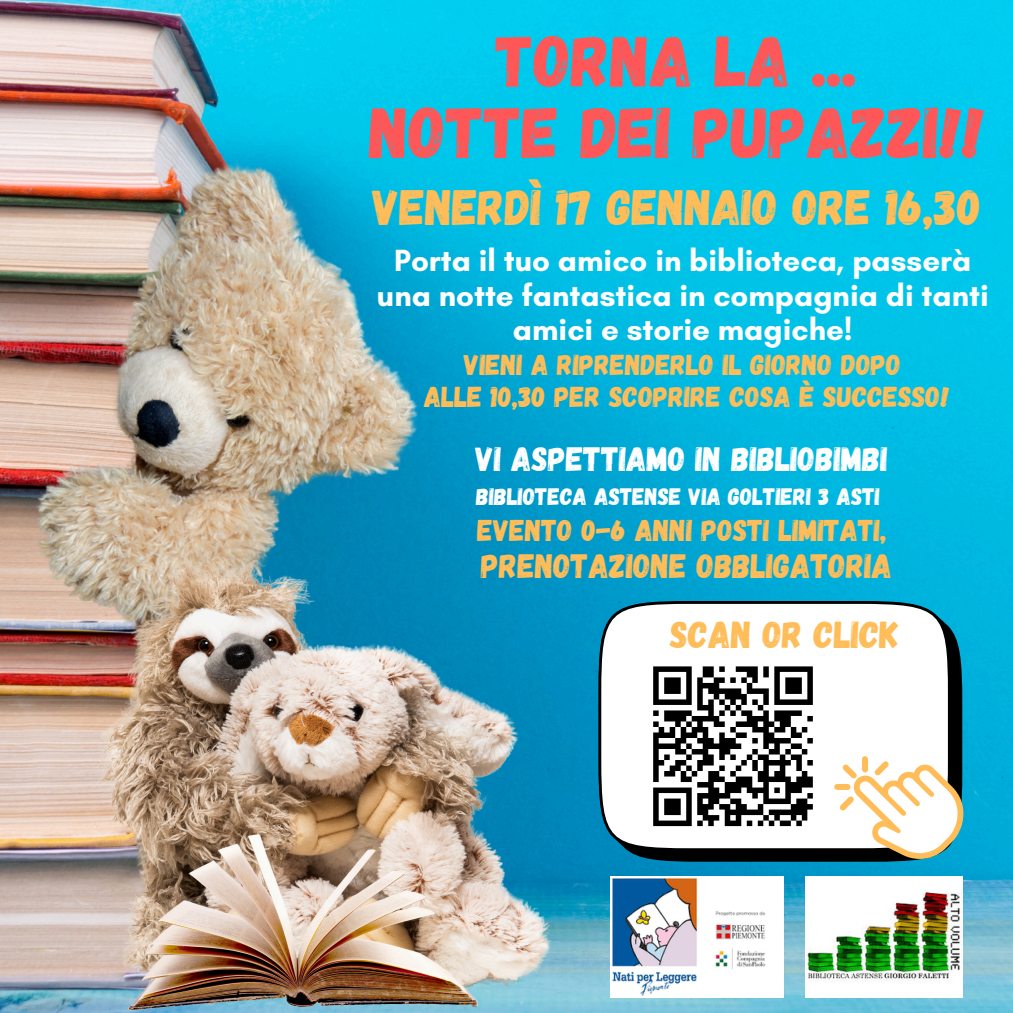
<style>
.page{position:relative;width:1013px;height:1013px;background:#fff}
.page>*{position:absolute;margin:0;border:0;box-sizing:border-box;transform-origin:0 0}
.t1{font:72px/71.2px "Gagalin";color:#ff5757;text-align:center}
.t2{font:49.5px "Gagalin";color:#ffbd59}
.t3{font:37.5px "Gagalin";color:#ffbd59}
.t4{font:33.75px "Gagalin";color:#fff}
.t5{font:33.75px "Gagalin";color:#ffbd59}
.t6{font:700 31.25px/34.8px "Glacial Indifference";color:#fff;text-align:center}
.t7{font:30px "Gagalin";color:#ffbd59}
.t8{font:28.75px/31.9px "Gagalin";color:#ffbd59;text-align:center}
.t9{font:23.75px "Gagalin";color:#fff}
</style>
<div class="page">
<img style="left:0;top:0;width:1012px;height:1012px">
<img style="left:0;top:25px;width:1012px;height:866px">
<img style="left:0;top:550px;width:641px;height:455px">
<img style="left:109px;top:773px;width:381px;height:239px">
<svg style="left:598px;top:601px;width:364px;height:260px"></svg>
<div style="left:600px;top:602px;width:349px;height:247px;background:#fff;border-radius:91px"></div>
<svg style="left:834px;top:756px;width:129px;height:103px"></svg>
<div style="left:642px;top:655px;width:181px;height:182px;background:#fff"></div>
<svg style="left:653px;top:666px;width:160px;height:161px"></svg>
<img style="left:805px;top:876px;width:157px;height:121px">
<img style="left:611px;top:876px;width:172px;height:121px">
<p class="t1" style="left:369px;top:22px;width:616px">TORNA LA ...<br>NOTTE DEI PUPAZZI!!</p>
<h1 class="t2" style="left:372px;top:175px;width:611px">VENERDÌ 17 GENNAIO ORE 16,30</h1>
<p class="t6" style="left:377px;top:243px;width:613px">Porta il tuo amico in biblioteca, passerà una notte fantastica in compagnia di tanti amici e storie magiche!</p>
<p class="t8" style="left:424px;top:347px;width:527px">VIENI A RIPRENDERLO IL GIORNO DOPO<br>ALLE 10,30 PER SCOPRIRE COSA È SUCCESSO!</p>
<h5 class="t4" style="left:475px;top:437px;width:414px">VI ASPETTIAMO IN BIBLIOBIMBI</h5>
<p class="t9" style="left:476px;top:481px;width:405px">BIBLIOTECA ASTENSE VIA GOLTIERI 3 ASTI</p>
<h3 class="t7" style="left:477px;top:510px;width:411px">EVENTO 0-6 ANNI POSTI LIMITATI,</h3>
<h3 class="t5" style="left:481px;top:544px;width:412px">PRENOTAZIONE OBBLIGATORIA</h3>
<h2 class="t3" style="left:670px;top:610px;width:230px">SCAN OR CLICK</h2>
</div>
